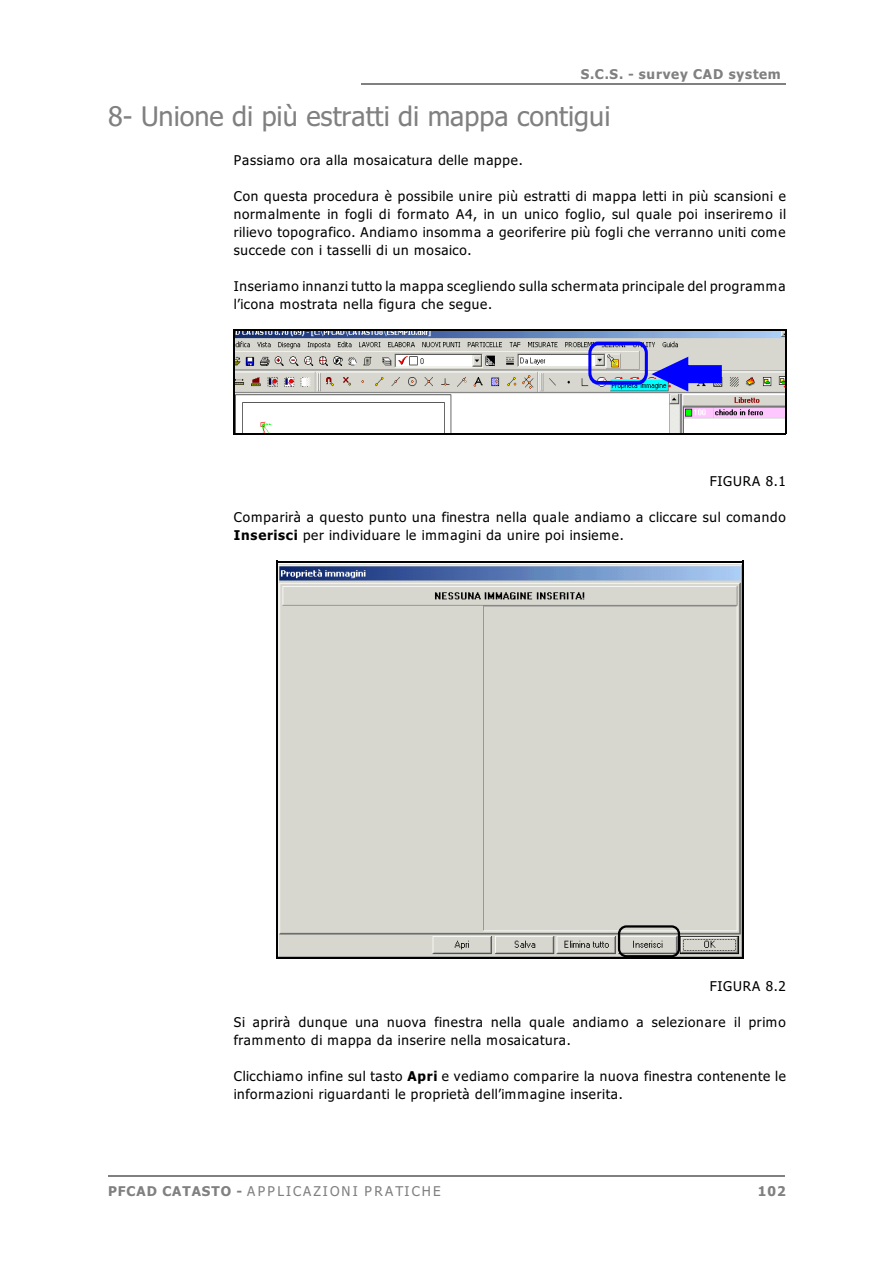
<style>
.page{position:relative;width:894px;height:1263px;background:#fff}
.page>*{position:absolute;margin:0;border:0;box-sizing:border-box;transform-origin:0 0}
.t1{font:27px "Tahoma";color:#808080}
.t2{font:13.5px/18px "Tahoma";letter-spacing:.055em;color:#000}
.t3{font:italic 13.5px "Tahoma";letter-spacing:.165em;color:#808080}
.t4{font:700 13.5px "Tahoma";letter-spacing:.06em;color:#808080}
.s1{font-weight:700}
.s2{font-weight:700;font-style:normal}
</style>
<div class="page">
<hr style="left:361px;top:83px;width:425px;height:1px;background:#808080">
<hr style="left:108px;top:1175px;width:676px;height:1px;background:#808080">
<img style="left:235px;top:332px;width:550px;height:101px">
<svg style="left:587px;top:340px;width:136px;height:53px"></svg>
<hr style="left:233px;top:330px;width:2px;height:104px;background:#000">
<hr style="left:785px;top:330px;width:2px;height:104px;background:#000">
<hr style="left:233px;top:330px;width:553px;height:1px;background:#000">
<hr style="left:233px;top:433px;width:553px;height:2px;background:#000">
<img style="left:278px;top:564px;width:464px;height:393px">
<div style="left:618px;top:925px;width:62px;height:32px;border:2px solid #000;border-radius:7px"></div>
<hr style="left:276px;top:561px;width:2px;height:397px;background:#000">
<hr style="left:742px;top:561px;width:2px;height:397px;background:#000">
<hr style="left:276px;top:561px;width:468px;height:1px;background:#000">
<hr style="left:276px;top:957px;width:468px;height:1px;background:#000">
<p class="t4" style="left:581px;top:69px;width:201px">S.C.S. - survey CAD system</p>
<h1 class="t1" style="left:108px;top:105px;width:504px">8- Unione di più estratti di mappa contigui</h1>
<p class="t2" style="left:234px;top:152px;width:291px">Passiamo ora alla mosaicatura delle mappe.</p>
<p class="t2" style="left:234px;top:188px;width:554px;text-align:justify">Con questa procedura è possibile unire più estratti di mappa letti in più scansioni e normalmente in fogli di formato A4, in un unico foglio, sul quale poi inseriremo il rilievo topografico. Andiamo insomma a georiferire più fogli che verranno uniti come succede con i tasselli di un mosaico.</p>
<p class="t2" style="left:234px;top:278px;width:553px">Inseriamo innanzi tutto la mappa scegliendo sulla schermata principale del programma l’icona mostrata nella figura che segue.</p>
<p class="t2" style="left:710px;top:473px;width:77px">FIGURA 8.1</p>
<p class="t2" style="left:234px;top:509px;width:553px">Comparirà a questo punto una finestra nella quale andiamo a cliccare sul comando<br><span class="s1">Inserisci</span> per individuare le immagini da unire poi insieme.</p>
<p class="t2" style="left:710px;top:979px;width:77px">FIGURA 8.2</p>
<p class="t2" style="left:234px;top:1015px;width:553px">Si aprirà dunque una nuova finestra nella quale andiamo a selezionare il primo frammento di mappa da inserire nella mosaicatura.</p>
<p class="t2" style="left:234px;top:1069px;width:553px">Clicchiamo infine sul tasto <span class="s1">Apri</span> e vediamo comparire la nuova finestra contenente le informazioni riguardanti le proprietà dell’immagine inserita.</p>
<p class="t3" style="left:108px;top:1186px;width:334px"><span class="s2">PFCAD CATASTO -</span> APPLICAZIONI PRATICHE</p>
<p class="t4" style="left:758px;top:1186px;width:29px">102</p>
</div>
